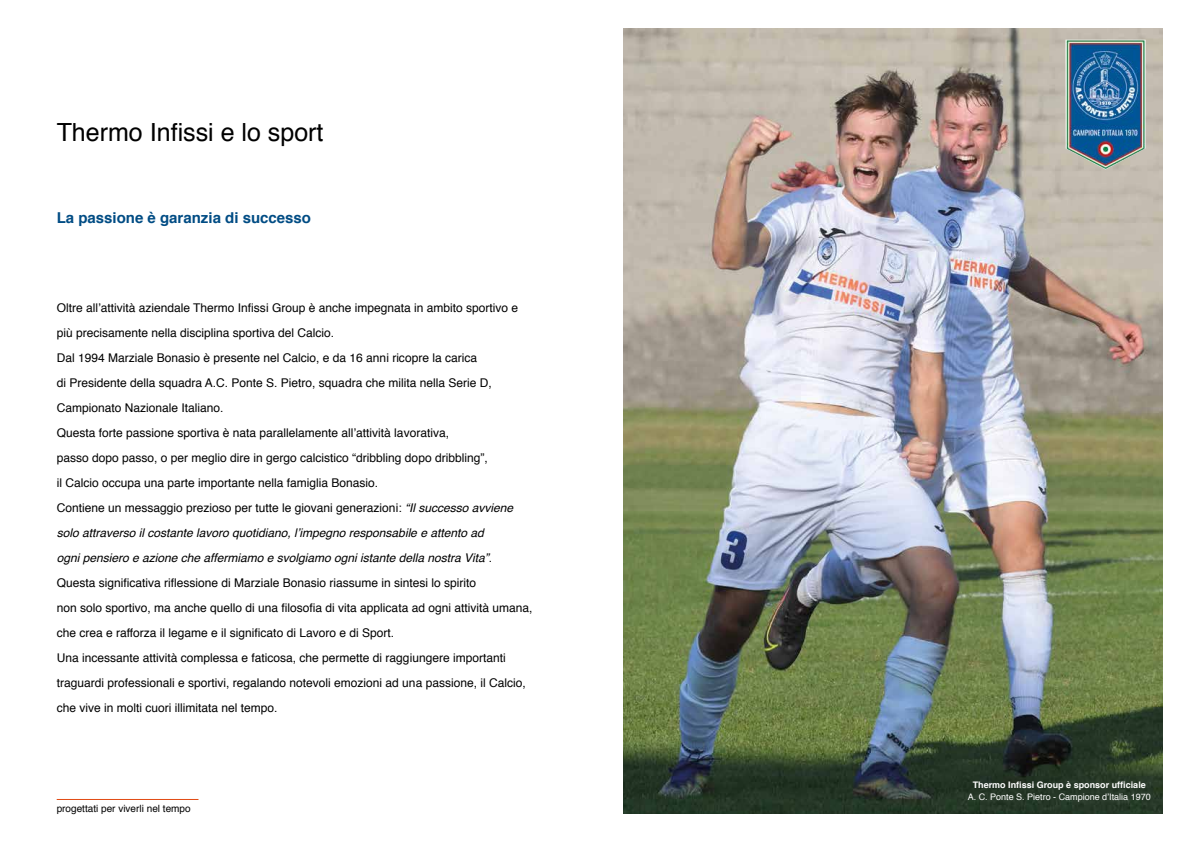
<style>
.page{position:relative;width:1191px;height:842px;background:#fff}
.page>*{position:absolute;margin:0;border:0;box-sizing:border-box;transform-origin:0 0}
.t1{font:25px "Helvetica";color:#000}
.t2{font:700 15px "Helvetica";color:#004c84}
.t3{font:12px/25px "Helvetica";color:#000}
.t4{font:10px "Helvetica";color:#000}
.t5{font:9px "Helvetica";color:#fff}
.t6{font:700 9px "Helvetica";color:#fff}
.s1{font-style:italic}
</style>
<div class="page">
<hr style="left:57px;top:799px;width:141px;height:1px;background:#e24912">
<img style="left:624px;top:28px;width:538px;height:786px">
<img style="left:1065px;top:40px;width:80px;height:130px">
<h1 class="t1" style="left:57px;top:113px;width:268px">Thermo Infissi e lo sport</h1>
<p class="t2" style="left:57px;top:206px;width:256px">La passione è garanzia di successo</p>
<p class="t3" style="left:57px;top:296px;width:477px">Oltre all’attività aziendale Thermo Infissi Group è anche impegnata in ambito sportivo e più precisamente nella disciplina sportiva del Calcio.<br>Dal 1994 Marziale Bonasio è presente nel Calcio, e da 16 anni ricopre la carica<br>di Presidente della squadra A.C. Ponte S. Pietro, squadra che milita nella Serie D, Campionato Nazionale Italiano.<br>Questa forte passione sportiva è nata parallelamente all’attività lavorativa,<br>passo dopo passo, o per meglio dire in gergo calcistico “dribbling dopo dribbling”,<br>il Calcio occupa una parte importante nella famiglia Bonasio.<br>Contiene un messaggio prezioso per tutte le giovani generazioni: <span class="s1">“Il successo avviene solo attraverso il costante lavoro quotidiano, l’impegno responsabile e attento ad<br>ogni pensiero e azione che affermiamo e svolgiamo ogni istante della nostra Vita”</span>.<br>Questa significativa riflessione di Marziale Bonasio riassume in sintesi lo spirito<br>non solo sportivo, ma anche quello di una filosofia di vita applicata ad ogni attività umana, che crea e rafforza il legame e il significato di Lavoro e di Sport.<br>Una incessante attività complessa e faticosa, che permette di raggiungere importanti traguardi professionali e sportivi, regalando notevoli emozioni ad una passione, il Calcio, che vive in molti cuori illimitata nel tempo.</p>
<p class="t4" style="left:57px;top:800px;width:135px">progettati per viverli nel tempo</p>
<p class="t6" style="left:972px;top:777px;width:175px">Thermo Infissi Group è sponsor ufficiale</p>
<p class="t5" style="left:967px;top:789px;width:185px">A. C. Ponte S. Pietro - Campione d’Italia 1970</p>
</div>
